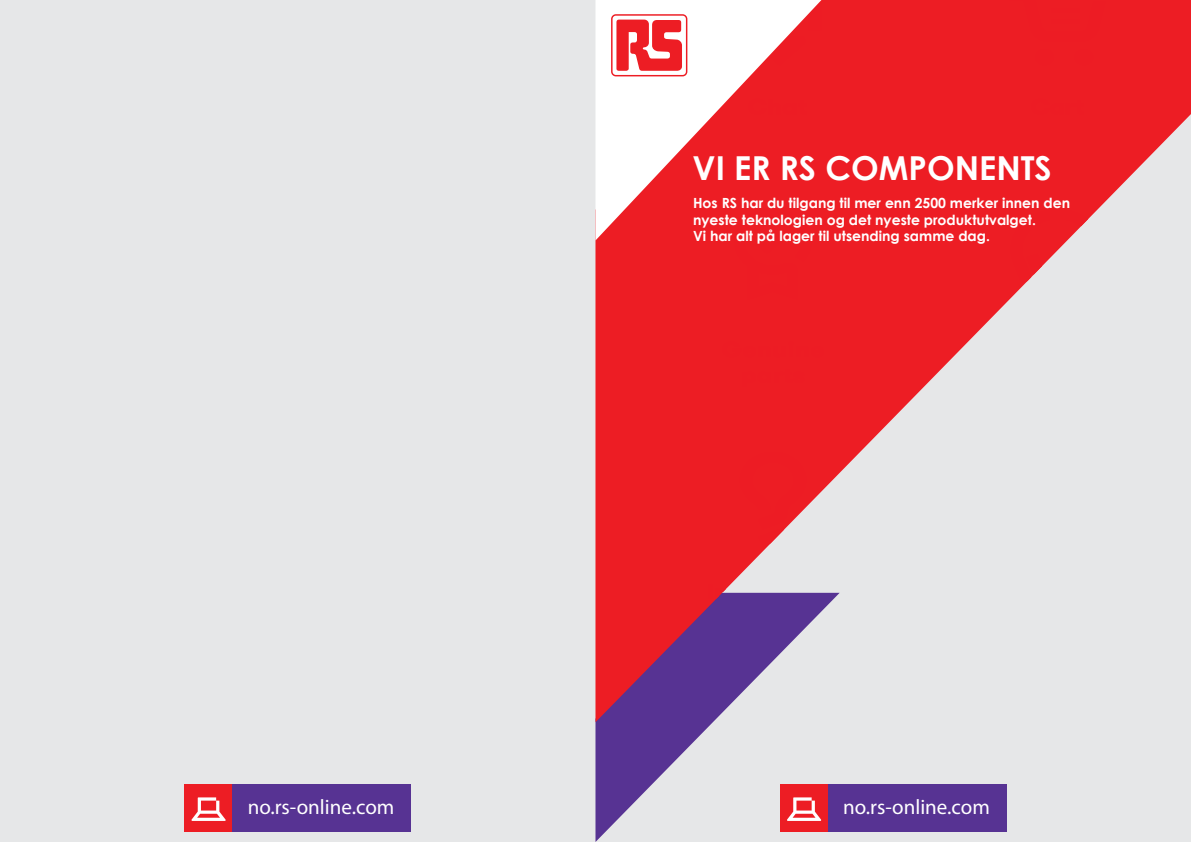
<style>
.page{position:relative;width:1191px;height:842px;background:#e6e7e8}
.page>*{position:absolute;margin:0;border:0;box-sizing:border-box;transform-origin:0 0}
.t1{font:700 33px "Century Gothic";color:#fff}
.t2{font:21px "Myriad Pro";color:#fff}
.t3{font:700 14px/16.8px "Century Gothic";color:#fff}
</style>
<div class="page">
<svg style="left:595px;top:722px;width:118px;height:120px"></svg>
<svg style="left:595px;top:0;width:596px;height:722px;fill:#ed1d24"></svg>
<svg style="left:1031px;top:99px;width:53px;height:15px"></svg>
<div style="left:1074px;top:49px;width:19px;height:16px;background:#ed1c24;border-radius:50%"></div>
<div style="left:1035px;top:49px;width:18px;height:16px;background:#ed1c24;border-radius:50%"></div>
<div style="left:1009px;top:0;width:96px;height:42px;background:#ed1d24"></div>
<div style="left:1051px;top:19px;width:28px;height:5px;background:#ed1c24"></div>
<div style="left:1051px;top:8px;width:28px;height:5px;background:#ed1c24"></div>
<svg style="left:1010px;top:341px;width:95px;height:20px"></svg>
<svg style="left:1007px;top:209px;width:101px;height:92px"></svg>
<div style="left:722px;top:341px;width:101px;height:16px;background:#ed1c24"></div>
<svg style="left:742px;top:369px;width:62px;height:18px"></svg>
<div style="left:734px;top:240px;width:77px;height:60px;background:#ed1d24"></div>
<hr style="left:708px;top:584px;width:4px;height:15px;background:#ed1c24">
<svg style="left:715px;top:583px;width:123px;height:20px"></svg>
<svg style="left:739px;top:449px;width:67px;height:97px;background:#ec333a"></svg>
<svg style="left:983px;top:583px;width:159px;height:41px"></svg>
<svg style="left:999px;top:468px;width:131px;height:61px"></svg>
<svg style="left:735px;top:705px;width:70px;height:17px"></svg>
<svg style="left:998px;top:696px;width:120px;height:26px"></svg>
<svg style="left:595px;top:0;width:226px;height:240px;background:#f48185"></svg>
<svg style="left:607px;top:10px;width:84px;height:70px"></svg>
<svg style="left:611px;top:14px;width:76px;height:62px"></svg>
<div style="left:612px;top:16px;width:74px;height:59px;background:#fff;border-radius:3px"></div>
<svg style="left:616px;top:20px;width:66px;height:51px"></svg>
<div style="left:232px;top:784px;width:179px;height:48px;background:#573393"></div>
<div style="left:184px;top:784px;width:48px;height:48px;background:#ed1d24"></div>
<svg style="left:191px;top:797px;width:35px;height:24px"></svg>
<div style="left:827px;top:784px;width:179px;height:48px;background:#573393"></div>
<div style="left:780px;top:784px;width:47px;height:48px;background:#ed1d24"></div>
<svg style="left:787px;top:797px;width:34px;height:24px"></svg>
<h1 class="t1" style="left:692px;top:143px;width:361px">VI ER RS COMPONENTS</h1>
<p class="t3" style="left:693px;top:194px;width:378px">Hos RS har du tilgang til mer enn 2500 merker innen den nyeste teknologien og det nyeste produktutvalget.<br>Vi har alt på lager til utsending samme dag.</p>
<h2 class="t2" style="left:248px;top:794px;width:148px">no.rs-online.com</h2>
<h2 class="t2" style="left:843px;top:794px;width:148px">no.rs-online.com</h2>
</div>
